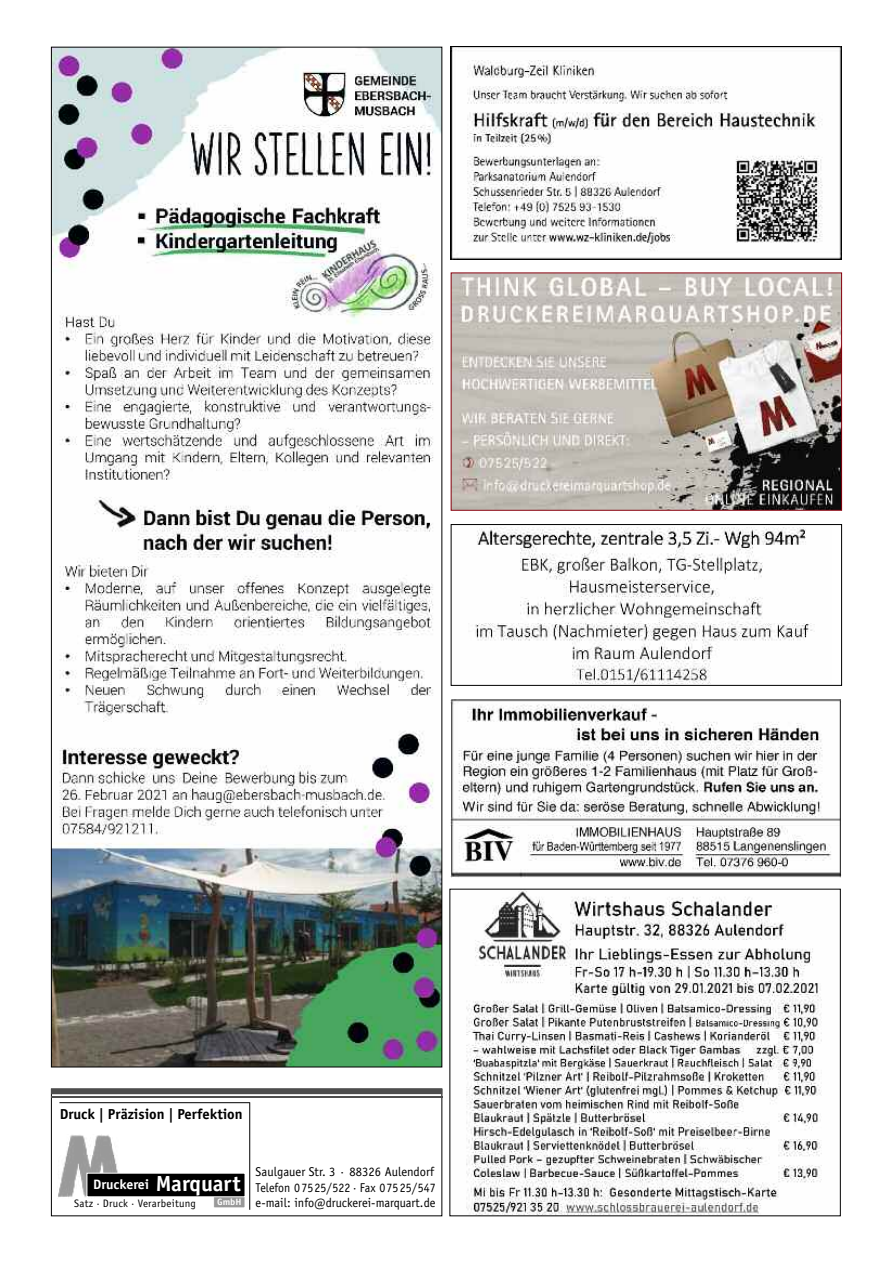
<style>
.page{position:relative;width:893px;height:1263px;background:#fff}
.page>*{position:absolute;margin:0;border:0;box-sizing:border-box;transform-origin:0 0}
.t1{font:700 14.55px "Officina Sans";color:#000}
.t2{font:700 13.65px "Officina Sans";color:#fff}
.t3{font:12.9px/15.3px "Officina Sans";letter-spacing:.005em;color:#000}
.t4{font:10.8px "Officina Sans";letter-spacing:.025em;color:#000}
.t5{font:700 9.15px "Officina Sans";color:#fff;scale:1.05 1}
.s1{font-size:21.9px}
</style>
<div class="page">
<img style="left:453px;top:274px;width:387px;height:235px">
<div style="left:451px;top:272px;width:391px;height:239px;border:1px solid #88000d"></div>
<img style="left:53px;top:49px;width:387px;height:1016px">
<img style="left:475px;top:527px;width:340px;height:156px">
<div style="left:451px;top:524px;width:391px;height:162px;border:1px solid #000"></div>
<img style="left:442px;top:1101px;width:1px;height:60px">
<div style="left:214px;top:1196px;width:31px;height:12px;background:#999"></div>
<div style="left:213px;top:1196px;width:32px;height:12px;border:1px solid #fff"></div>
<img style="left:58px;top:1135px;width:60px;height:62px">
<div style="left:87px;top:1173px;width:158px;height:23px;background:#000"></div>
<div style="left:51px;top:1088px;width:391px;height:6px;background:#4d4d4d"></div>
<hr style="left:51px;top:1096px;width:391px;height:1px;background:#4d4d4d">
<hr style="left:59px;top:1102px;width:191px;height:1px;background:#000">
<hr style="left:249px;top:1102px;width:1px;height:108px;background:#000">
<img style="left:451px;top:699px;width:391px;height:179px">
<img style="left:466px;top:891px;width:356px;height:323px">
<img style="left:451px;top:47px;width:391px;height:212px">
<p class="t1" style="left:60px;top:1109px;width:184px">Druck | Präzision | Perfektion</p>
<p class="t2" style="left:93px;top:1179px;width:149px">Druckerei <span class="s1">Marquart</span></p>
<p class="t3" style="left:256px;top:1165px;width:182px">Saulgauer Str. 3 · 88326 Aulendorf<br>Telefon 07525/522· Fax 07525/547 e-mail: info@druckerei-marquart.de</p>
<p class="t4" style="left:74px;top:1199px;width:123px">Satz · Druck · Verarbeitung</p>
<p class="t5" style="left:217px;top:1198px;width:25px">GmbH</p>
</div>
